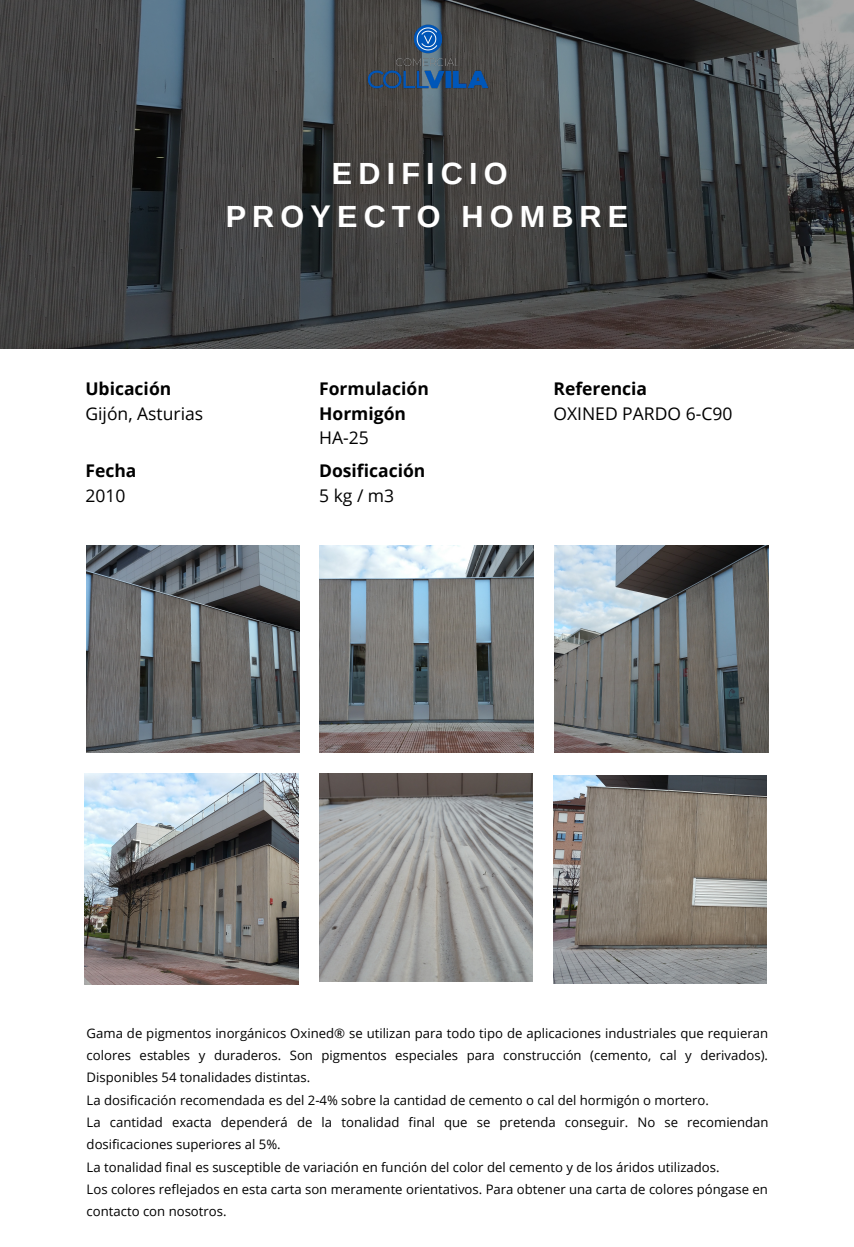
<style>
.page{position:relative;width:854px;height:1247px;background:#fff}
.page>*{position:absolute;margin:0;border:0;box-sizing:border-box;transform-origin:0 0}
.t1{font:700 30.62px "Arimo";letter-spacing:.2em;color:#fff}
.t2{font:700 17.5px "Open Sans";color:#000}
.t3{font:17.5px "Open Sans";color:#000}
.t4{font:13.12px/22.3px "Open Sans";color:#000}
</style>
<div class="page">
<img style="left:86px;top:545px;width:213px;height:208px">
<img style="left:0;top:0;width:853px;height:348px">
<img style="left:554px;top:545px;width:213px;height:208px">
<img style="left:319px;top:545px;width:214px;height:208px">
<img style="left:85px;top:774px;width:213px;height:210px">
<img style="left:553px;top:776px;width:213px;height:207px">
<img style="left:319px;top:774px;width:213px;height:207px">
<img style="left:364px;top:14px;width:127px;height:84px">
<p class="t1" style="left:331px;top:157px;width:177px">EDIFICIO</p>
<p class="t1" style="left:225px;top:199px;width:404px">PROYECTO HOMBRE</p>
<p class="t2" style="left:85px;top:376px;width:87px">Ubicación</p>
<p class="t3" style="left:85px;top:401px;width:119px">Gijón, Asturias</p>
<p class="t2" style="left:85px;top:459px;width:52px">Fecha</p>
<p class="t3" style="left:85px;top:483px;width:41px">2010</p>
<p class="t2" style="left:319px;top:377px;width:111px">Formulación</p>
<p class="t2" style="left:319px;top:401px;width:88px">Hormigón</p>
<p class="t3" style="left:319px;top:425px;width:51px">HA-25</p>
<p class="t2" style="left:319px;top:459px;width:108px">Dosificación</p>
<p class="t3" style="left:319px;top:483px;width:77px">5kg/m3</p>
<p class="t2" style="left:553px;top:376px;width:95px">Referencia</p>
<p class="t3" style="left:553px;top:401px;width:180px">OXINED PARDO 6-C90</p>
<p class="t4" style="left:87px;top:1021px;width:682px;text-align:justify">Gama de pigmentos inorgánicos Oxined® se utilizan para todo tipo de aplicaciones industriales que requieran colores estables y duraderos. Son pigmentos especiales para construcción (cemento, cal y derivados).<br>Disponibles 54 tonalidades distintas.</p>
<p class="t4" style="left:87px;top:1088px;width:623px">La dosificación recomendada es del 2-4% sobre la cantidad de cemento o cal del hormigón o mortero.</p>
<p class="t4" style="left:87px;top:1111px;width:683px">La cantidad exacta dependerá de la tonalidad final que se pretenda conseguir. No se recomiendan dosificaciones superiores al 5%.</p>
<p class="t4" style="left:87px;top:1155px;width:634px">La tonalidad final es susceptible de variación en función del color del cemento y de los áridos utilizados.</p>
<p class="t4" style="left:87px;top:1177px;width:682px">Los colores reflejados en esta carta son meramente orientativos. Para obtener una carta de colores póngase en contacto con nosotros.</p>
</div>
